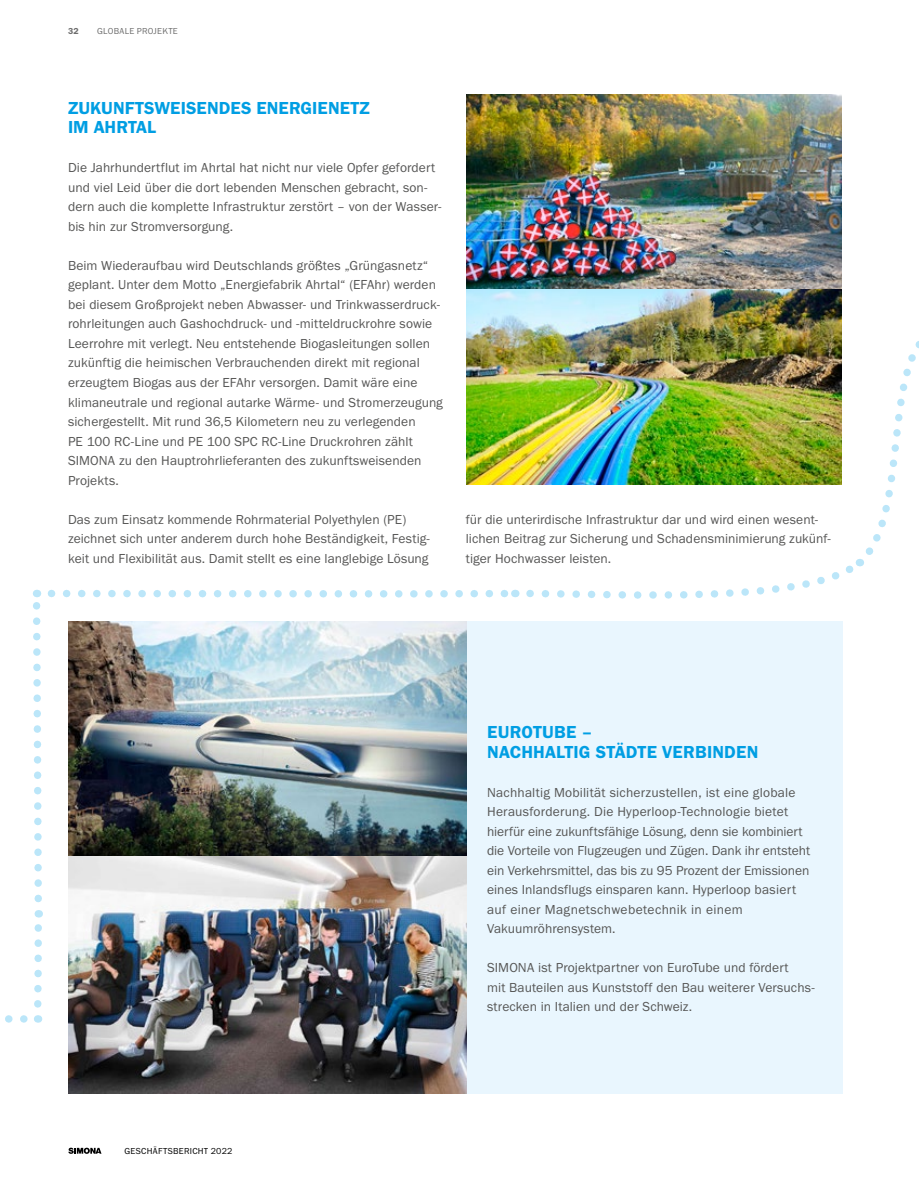
<style>
.page{position:relative;width:919px;height:1187px;background:#fff}
.page>*{position:absolute;margin:0;border:0;box-sizing:border-box;transform-origin:0 0}
.URW_Fließtext_Book{font:18px/19.5px "Franklin Gothic URW Dem";letter-spacing:.01em;color:#009ee3}
.URW_Fließtext_Book-2{font:13.5px/19.5px "Franklin Gothic URW Boo";letter-spacing:.005em;color:#565655}
.t1{font:9px "Franklin Gothic URW Boo";letter-spacing:.03em;color:#000}
.HL{font:9px "Franklin Gothic URW Boo";letter-spacing:.03em;color:#6e6e6e}
.HL-2{font:9px "Franklin Gothic URW Dem";color:#6e6e6e}
</style>
<div class="page">
<svg style="left:68px;top:1147px;width:33px;height:6px"></svg>
<div style="left:467px;top:621px;width:375px;height:472px;background:#e9f6fe"></div>
<img style="left:68px;top:1022px;width:399px;height:71px">
<img style="left:467px;top:94px;width:374px;height:390px">
<img style="left:5px;top:589px;width:510px;height:433px">
<img style="left:522px;top:321px;width:397px;height:278px">
<p class="HL-2" style="left:68px;top:26px;width:12px">32</p>
<p class="HL" style="left:97px;top:25px;width:82px">GLOBALE PROJEKTE</p>
<p class="URW_Fließtext_Book" style="left:68px;top:98px;width:303px">ZUKUNFTSWEISENDES ENERGIENETZ<br>IM AHRTAL</p>
<p class="URW_Fließtext_Book-2" style="left:68px;top:158px;width:375px">Die Jahrhundertflut im Ahrtal hat nicht nur viele Opfer gefordert und viel Leid über die dort lebenden Menschen gebracht, son&shy;dern auch die komplette Infrastruktur zerstört – von der Wasser&shy;bis hin zur Stromversorgung.</p>
<p class="URW_Fließtext_Book-2" style="left:68px;top:255px;width:376px">Beim Wiederaufbau wird Deutschlands größtes „Grüngasnetz“ geplant. Unter dem Motto „Energiefabrik Ahrtal“ (EFAhr) werden bei diesem Großprojekt neben Abwasser- und Trinkwasserdruck&shy;rohrleitungen auch Gashochdruck- und -mitteldruckrohre sowie Leerrohre mit verlegt. Neu entstehende Biogasleitungen sollen zukünftig die heimischen Verbrauchenden direkt mit regional erzeugtem Biogas aus der EFAhr versorgen. Damit wäre eine klimaneutrale und regional autarke Wärme- und Stromerzeugung sichergestellt. Mit rund 36,5 Kilometern neu zu verlegenden<br>PE 100 RC-Line und PE 100 SPC RC-Line Druckrohren zählt SIMONA zu den Hauptrohrlieferanten des zukunftsweisenden Projekts.</p>
<p class="URW_Fließtext_Book-2" style="left:68px;top:509px;width:363px">Das zum Einsatz kommende Rohrmaterial Polyethylen (PE) zeichnet sich unter anderem durch hohe Beständigkeit, Festig&shy;keit und Flexibilität aus. Damit stellt es eine langlebige Lösung</p>
<p class="URW_Fließtext_Book-2" style="left:466px;top:509px;width:366px">für die unterirdische Infrastruktur dar und wird einen wesent&shy;lichen Beitrag zur Sicherung und Schadensminimierung zukünf&shy;tiger Hochwasser leisten.</p>
<p class="t1" style="left:124px;top:1145px;width:110px">GESCHÄFTSBERICHT 2022</p>
<p class="URW_Fließtext_Book" style="left:487px;top:722px;width:273px">EUROTUBE –<br>NACHHALTIG STÄDTE VERBINDEN</p>
<p class="URW_Fließtext_Book-2" style="left:487px;top:782px;width:324px">Nachhaltig Mobilität sicherzustellen, ist eine globale Herausforderung. Die Hyperloop-Technologie bietet hierfür eine zukunftsfähige Lösung, denn sie kombiniert die Vorteile von Flugzeugen und Zügen. Dank ihr entsteht ein Verkehrsmittel, das bis zu 95 Prozent der Emissionen eines Inlandsflugs einsparen kann. Hyperloop basiert auf einer Magnetschwebetechnik in einem Vakuumröhrensystem.</p>
<p class="URW_Fließtext_Book-2" style="left:487px;top:957px;width:329px">SIMONA ist Projektpartner von EuroTube und fördert<br>mit Bauteilen aus Kunststoff den Bau weiterer Versuchs&shy;strecken in Italien und der Schweiz.</p>
</div>
